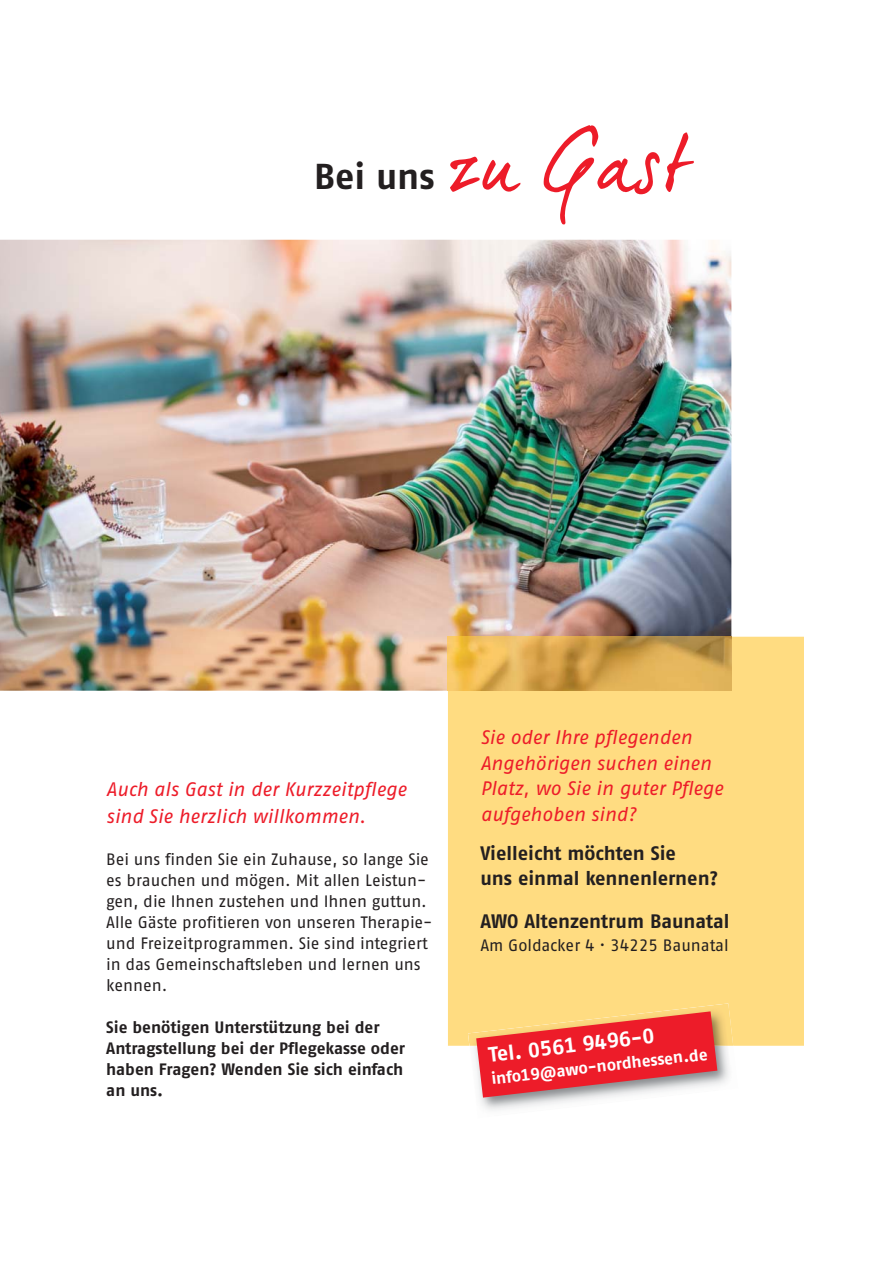
<style>
.page{position:relative;width:893px;height:1263px;background:#fff}
.page>*{position:absolute;margin:0;border:0;box-sizing:border-box;transform-origin:0 0}
.t1{font:81px "Dear Joe 5 CASUAL";letter-spacing:-.025em;color:#ed1c29}
.t2{font:700 36px "AWO Fago Office";letter-spacing:-.005em;color:#231f20}
.t3{font:700 21px "AWO Fago Office";color:#fff}
.t4{font:italic 19.5px/25.5px "AWO Fago Office";color:#ed1c29}
.t5{font:700 19.5px/25.5px "AWO Fago Office";color:#231f20}
.t6{font:16.5px/21px "AWO Fago Office";color:#231f20}
.t7{font:700 16.5px/21px "AWO Fago Office";color:#231f20}
.t8{font:700 16.5px "AWO Fago Office";color:#fff}
</style>
<div class="page">
<img style="left:0;top:240px;width:731px;height:451px">
<div style="left:448px;top:637px;width:356px;height:409px;background:#ffdc81"></div>
<img style="left:448px;top:637px;width:283px;height:54px">
<img style="left:474px;top:1046px;width:255px;height:65px">
<img style="left:468px;top:1003px;width:265px;height:43px">
<svg style="left:476px;top:1011px;width:241px;height:86px;background:#e95651"></svg>
<h2 class="t2" style="left:314px;top:163px;width:122px">Bei uns</h2>
<h1 class="t1" style="left:445px;top:137px;width:246px">zu Gast</h1>
<p class="t4" style="left:106px;top:777px;width:302px;line-height:27px">Auch als Gast in der Kurzzeitpflege sind Sie herzlich willkommen.</p>
<p class="t6" style="left:106px;top:850px;width:328px">Bei uns finden Sie ein Zuhause, so lange Sie es brauchen und mögen. Mit allen Leistun&shy;gen, die Ihnen zustehen und Ihnen guttun.<br>Alle Gäste profitieren von unseren Therapie&shy;und Freizeitprogrammen. Sie sind integriert in das Gemeinschaftsleben und lernen uns kennen.</p>
<p class="t7" style="left:106px;top:1018px;width:300px">Sie benötigen Unterstützung bei der<br>Antragstellung bei der Pflegekasse oder haben Fragen? Wenden Sie sich einfach an uns.</p>
<p class="t4" style="left:480px;top:726px;width:244px">Sie oder Ihre pflegenden<br>Angehörigen suchen einen<br>Platz, wo Sie in guter Pflege aufgehoben sind?</p>
<p class="t5" style="left:480px;top:842px;width:239px">Vielleicht möchten Sie<br>uns einmal kennenlernen?</p>
<p class="t5" style="left:480px;top:910px;width:251px">AWO Altenzentrum Baunatal</p>
<p class="t6" style="left:480px;top:936px;width:250px">Am Goldacker 4 · 34225 Baunatal</p>
<p class="t3" style="left:488px;top:1047px;width:168px;rotate:-7deg">Tel. 0561 9496-0</p>
<p class="t8" style="left:491px;top:1073px;width:219px;rotate:-7deg">info19@awo-nordhessen.de</p>
</div>
